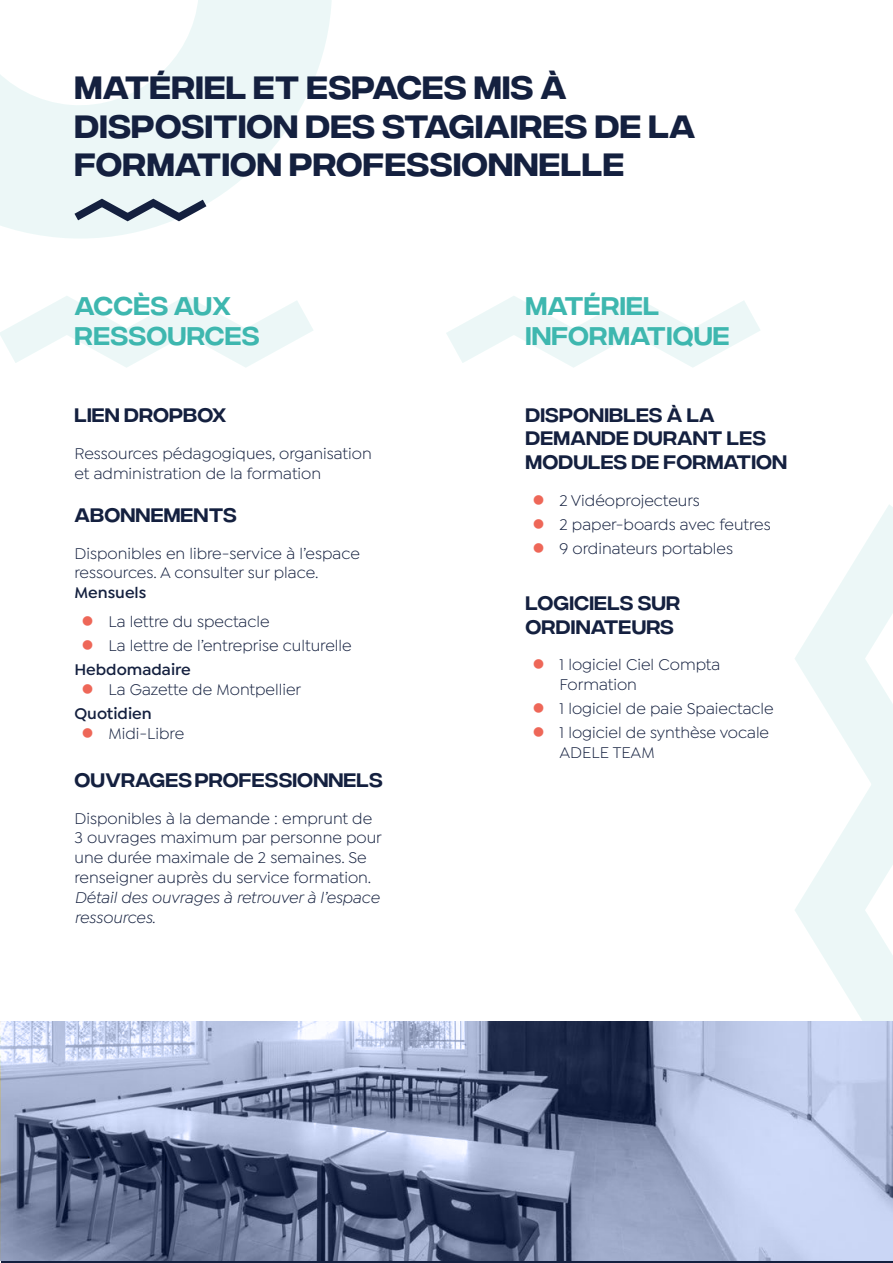
<style>
.page{position:relative;width:893px;height:1263px;background:#fff}
.page>*{position:absolute;margin:0;border:0;box-sizing:border-box;transform-origin:0 0}
.t1{font:500 32.25px/38.7px "Integral CF";letter-spacing:.01em;color:#14203f}
.t2{font:25.5px/30.6px "Integral CF";letter-spacing:.01em;color:#3eb7af}
.t3{font:19.5px/23.4px "Integral CF";letter-spacing:.01em;color:#14203f}
.t4{font:16.5px/19.8px "Isidora Sans";color:#14203f}
.t5{font:italic 16.5px/19.8px "Isidora Sans";color:#14203f}
.t6{font:600 16.5px "Isidora Sans";color:#14203f}
</style>
<div class="page">
<svg style="left:795px;top:505px;width:98px;height:516px"></svg>
<svg style="left:0;top:0;width:332px;height:239px;fill:#ecf7f7"></svg>
<svg style="left:66px;top:193px;width:149px;height:34px;background:#bfc9d0"></svg>
<svg style="left:0;top:296px;width:313px;height:72px"></svg>
<svg style="left:446px;top:296px;width:314px;height:72px"></svg>
<svg style="left:1px;top:1021px;width:892px;height:242px;background:#8793b2"></svg>
<h1 class="t1" style="left:75px;top:71px;width:622px">MATÉRIEL ET ESPACES MIS À<br>DISPOSITION DES STAGIAIRES DE LA<br>FORMATION PROFESSIONNELLE</h1>
<h2 class="t2" style="left:75px;top:292px;width:187px">ACCÈS AUX<br>RESSOURCES</h2>
<p class="t3" style="left:75px;top:405px;width:153px">LIEN DROPBOX</p>
<p class="t4" style="left:74px;top:443px;width:299px">Ressources pédagogiques, organisation et administration de la formation</p>
<p class="t3" style="left:75px;top:505px;width:164px">ABONNEMENTS</p>
<p class="t4" style="left:74px;top:543px;width:287px">Disponibles en libre-service à l’espace ressources. A consulter sur place.</p>
<p class="t6" style="left:74px;top:583px;width:73px">Mensuels</p>
<p class="t4" style="left:108px;top:609px;width:245px;line-height:24px">La lettre du spectacle<br>La lettre de l’entreprise culturelle</p>
<p class="t6" style="left:74px;top:660px;width:118px">Hebdomadaire</p>
<p class="t4" style="left:108px;top:680px;width:194px">La Gazette de Montpellier</p>
<p class="t6" style="left:74px;top:704px;width:79px">Quotidien</p>
<p class="t4" style="left:108px;top:724px;width:77px">Midi-Libre</p>
<p class="t3" style="left:75px;top:770px;width:310px">OUVRAGES PROFESSIONNELS</p>
<p class="t4" style="left:74px;top:808px;width:309px">Disponibles à la demande : emprunt de 3 ouvrages maximum par personne pour une durée maximale de 2 semaines. Se renseigner auprès du service formation.</p>
<p class="t5" style="left:74px;top:887px;width:307px">Détail des ouvrages à retrouver à l’espace ressources.</p>
<h2 class="t2" style="left:526px;top:292px;width:206px">MATÉRIEL<br>INFORMATIQUE</h2>
<p class="t3" style="left:526px;top:405px;width:263px">DISPONIBLES À LA<br>DEMANDE DURANT LES<br>MODULES DE FORMATION</p>
<p class="t4" style="left:559px;top:488px;width:213px;line-height:24px">2 Vidéoprojecteurs<br>2 paper-boards avec feutres<br>9 ordinateurs portables</p>
<p class="t3" style="left:526px;top:593px;width:156px">LOGICIELS SUR<br>ORDINATEURS</p>
<p class="t4" style="left:559px;top:655px;width:162px">1 logiciel Ciel Compta<br>Formation</p>
<p class="t4" style="left:559px;top:697px;width:216px;line-height:24px">1 logiciel de paie Spaiectacle<br>1 logiciel de synthèse vocale</p>
<p class="t4" style="left:559px;top:743px;width:97px">ADELE TEAM</p>
</div>
